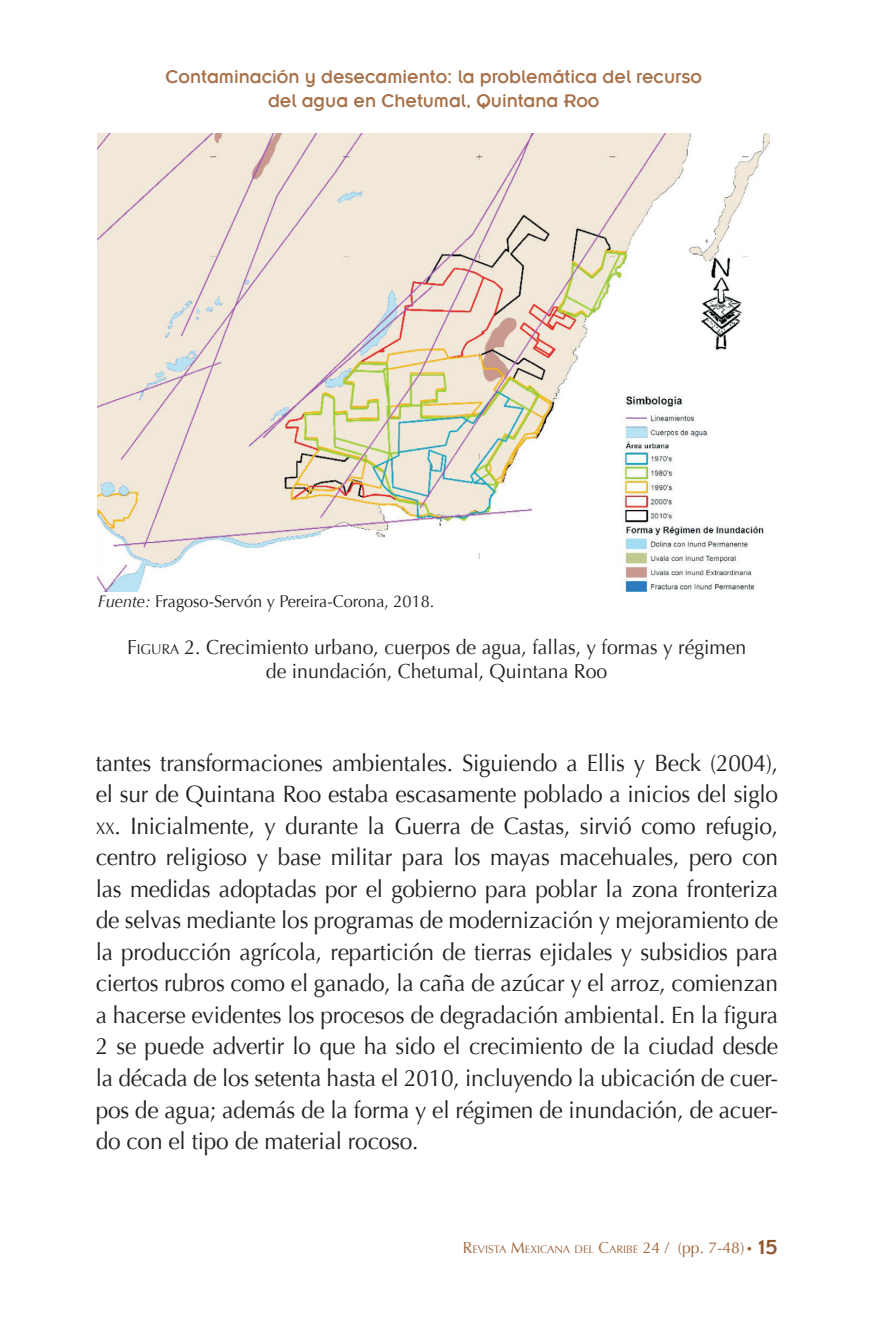
<style>
.page{position:relative;width:893px;height:1340px;background:#fff}
.page>*{position:absolute;margin:0;border:0;box-sizing:border-box;transform-origin:0 0}
.t1{font:23.62px/31.5px "Optima";letter-spacing:-.01em;color:#231f20;text-align:justify;scale:.96 1}
.t2{font:20.25px/24.8px "Optima";color:#231f20;text-align:center;scale:.96 1}
.t3{font:20.25px/24.3px "Insignia LT";color:#a77048;text-align:center;scale:.96 1}
.t4{font:17.1px "Optima";color:#231f20;scale:.96 1}
.t5{font:11.03px "Optima";color:#9c643d}
.s1{font-style:italic}
.s2{font-style:inherit}
.s3{font-size:14.17px}
.s4{font-size:16.43px}
.s5{font-size:15.75px}
.s6{font-family:"Insignia LT";font-size:22.5px;color:#93562c}
</style>
<div class="page">
<img style="left:98px;top:134px;width:672px;height:457px">
<p class="t3" style="left:166px;top:64px;width:560px">Contaminación y desecamiento: la problemática del recurso del agua en Chetumal, Quintana Roo</p>
<p class="t4" style="left:98px;top:591px;width:352px"><span class="s1">Fuente:</span> Fragoso-Servón y Pereira-Corona, 2018.</p>
<p class="t2" style="left:127px;top:634px;width:647px"><span class="s2">F</span><span class="s3">IGURA</span> 2. Crecimiento urbano, cuerpos de agua, fallas, y formas y régimen de inundación, Chetumal, Quintana Roo</p>
<p class="t1" style="left:96px;top:747px;width:712px">tantes transformaciones ambientales. Siguiendo a Ellis y Beck (2004), el sur de Quintana Roo estaba escasamente poblado a inicios del siglo <span class="s4">XX</span>. Inicialmente, y durante la Guerra de Castas, sirvió como refugio, centro religioso y base militar para los mayas macehuales, pero con las medidas adoptadas por el gobierno para poblar la zona fronteriza de selvas mediante los programas de modernización y mejoramiento de la producción agrícola, repartición de tierras ejidales y subsidios para ciertos rubros como el ganado, la caña de azúcar y el arroz, comienzan a hacerse evidentes los procesos de degradación ambiental. En la figura 2 se puede advertir lo que ha sido el crecimiento de la ciudad desde la década de los setenta hasta el 2010, incluyendo la ubicación de cuer&shy;pos de agua; además de la forma y el régimen de inundación, de acuer&shy;do con el tipo de material rocoso.</p>
<p class="t5" style="left:463px;top:1243px;width:316px"><span class="s5">R</span>EVISTA <span class="s5">M</span>EXICANA DEL <span class="s5">C</span>ARIBE <span class="s5">24 / (</span><span class="s5">pp</span><span class="s5">. 7-48)</span><span class="s6">· 15</span></p>
</div>
